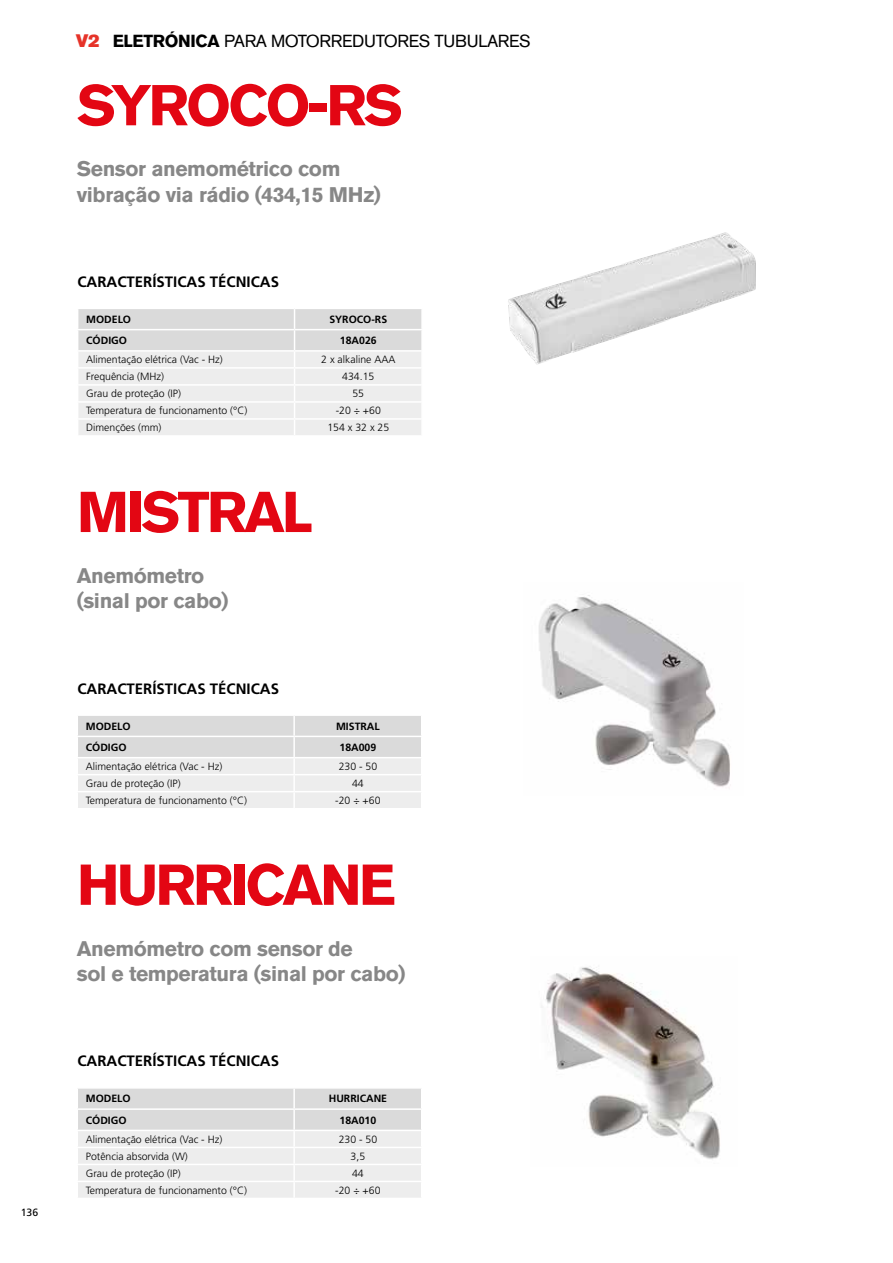
<style>
.page{position:relative;width:893px;height:1263px;background:#fff}
.page>*{position:absolute;margin:0;border:0;box-sizing:border-box;transform-origin:0 0}
.t1{font:700 57px "Akzidenz Grotesk BQ";letter-spacing:-.05em;color:#e30613}
.t2{font:700 21px/25.2px "Akzidenz Grotesk BQ";letter-spacing:-.02em;color:#878787}
.t3{font:18px "Akzidenz Grotesk BQ Super";color:#e63329}
.t4{font:17.4px "Akzidenz Grotesk BQ";letter-spacing:-.02em;color:#000}
.t5{font:700 15px "Frutiger LT Std";color:#000}
.t6{font:300 10.5px "Frutiger LT Std";color:#000}
.t7{font:700 10.5px "Frutiger LT Std";color:#000}
.t8{font:10.5px "Frutiger LT Std";color:#000}
.s1{font-weight:700}
</style>
<div class="page">
<img style="left:508px;top:232px;width:248px;height:133px">
<img style="left:539px;top:595px;width:191px;height:192px">
<img style="left:541px;top:967px;width:179px;height:192px">
<svg style="left:78px;top:309px;width:344px;height:126px;background:#e8e8e8"></svg>
<svg style="left:78px;top:716px;width:343px;height:92px;background:#e5e5e5"></svg>
<svg style="left:78px;top:1088px;width:343px;height:110px;background:#e7e7e7"></svg>
<p class="t8" style="left:21px;top:1206px;width:19px">136</p>
<h3 class="t4" style="left:113px;top:30px;width:420px"><span class="s1">ELETRÓNICA</span> PARA MOTORREDUTORES TUBULARES</h3>
<h3 class="t3" style="left:76px;top:30px;width:26px">V2</h3>
<h1 class="t1" style="left:77px;top:72px;width:328px">SYROCO-RS</h1>
<h2 class="t2" style="left:77px;top:156px;width:306px">Sensor anemométrico com vibração via rádio (434,15 MHz)</h2>
<h3 class="t5" style="left:77px;top:273px;width:203px">CARACTERÍSTICAS TÉCNICAS</h3>
<p class="t7" style="left:86px;top:313px;width:46px">MODELO</p>
<p class="t7" style="left:329px;top:313px;width:59px">SYROCO-RS</p>
<p class="t7" style="left:86px;top:334px;width:42px">CÓDIGO</p>
<p class="t7" style="left:340px;top:334px;width:38px">18A026</p>
<p class="t6" style="left:86px;top:354px;width:138px">Alimentação elétrica (Vac - Hz)</p>
<p class="t6" style="left:321px;top:354px;width:76px">2 x alkaline AAA</p>
<p class="t6" style="left:86px;top:371px;width:79px">Frequência (MHz)</p>
<p class="t6" style="left:342px;top:371px;width:34px">434.15</p>
<p class="t6" style="left:86px;top:388px;width:96px">Grau de proteção (IP)</p>
<p class="t6" style="left:352px;top:388px;width:13px">55</p>
<p class="t6" style="left:86px;top:405px;width:163px">Temperatura de funcionamento (°C)</p>
<p class="t6" style="left:336px;top:405px;width:47px">-20 ÷ +60</p>
<p class="t6" style="left:86px;top:422px;width:77px">Dimenções (mm)</p>
<p class="t6" style="left:327px;top:422px;width:63px">154 x 32 x 25</p>
<h1 class="t1" style="left:77px;top:479px;width:237px">MISTRAL</h1>
<h2 class="t2" style="left:77px;top:563px;width:153px">Anemómetro (sinal por cabo)</h2>
<h3 class="t5" style="left:77px;top:679px;width:203px">CARACTERÍSTICAS TÉCNICAS</h3>
<p class="t7" style="left:86px;top:720px;width:46px">MODELO</p>
<p class="t7" style="left:336px;top:720px;width:45px">MISTRAL</p>
<p class="t7" style="left:86px;top:741px;width:42px">CÓDIGO</p>
<p class="t7" style="left:340px;top:741px;width:38px">18A009</p>
<p class="t6" style="left:86px;top:760px;width:138px">Alimentação elétrica (Vac - Hz)</p>
<p class="t6" style="left:339px;top:760px;width:40px">230 - 50</p>
<p class="t6" style="left:86px;top:777px;width:96px">Grau de proteção (IP)</p>
<p class="t6" style="left:352px;top:777px;width:13px">44</p>
<p class="t6" style="left:86px;top:794px;width:163px">Temperatura de funcionamento (°C)</p>
<p class="t6" style="left:335px;top:794px;width:47px">-20 ÷ +60</p>
<h1 class="t1" style="left:77px;top:852px;width:320px">HURRICANE</h1>
<h2 class="t2" style="left:77px;top:936px;width:330px">Anemómetro com sensor de<br>sol e temperatura (sinal por cabo)</h2>
<h3 class="t5" style="left:77px;top:1052px;width:203px">CARACTERÍSTICAS TÉCNICAS</h3>
<p class="t7" style="left:86px;top:1093px;width:46px">MODELO</p>
<p class="t7" style="left:329px;top:1093px;width:60px">HURRICANE</p>
<p class="t7" style="left:86px;top:1114px;width:42px">CÓDIGO</p>
<p class="t7" style="left:340px;top:1114px;width:38px">18A010</p>
<p class="t6" style="left:86px;top:1133px;width:138px">Alimentação elétrica (Vac - Hz)</p>
<p class="t6" style="left:339px;top:1133px;width:40px">230 - 50</p>
<p class="t6" style="left:86px;top:1150px;width:104px">Potência absorvida (W)</p>
<p class="t6" style="left:351px;top:1150px;width:16px">3,5</p>
<p class="t6" style="left:86px;top:1167px;width:96px">Grau de proteção (IP)</p>
<p class="t6" style="left:352px;top:1167px;width:13px">44</p>
<p class="t6" style="left:86px;top:1184px;width:163px">Temperatura de funcionamento (°C)</p>
<p class="t6" style="left:335px;top:1184px;width:47px">-20 ÷ +60</p>
</div>
